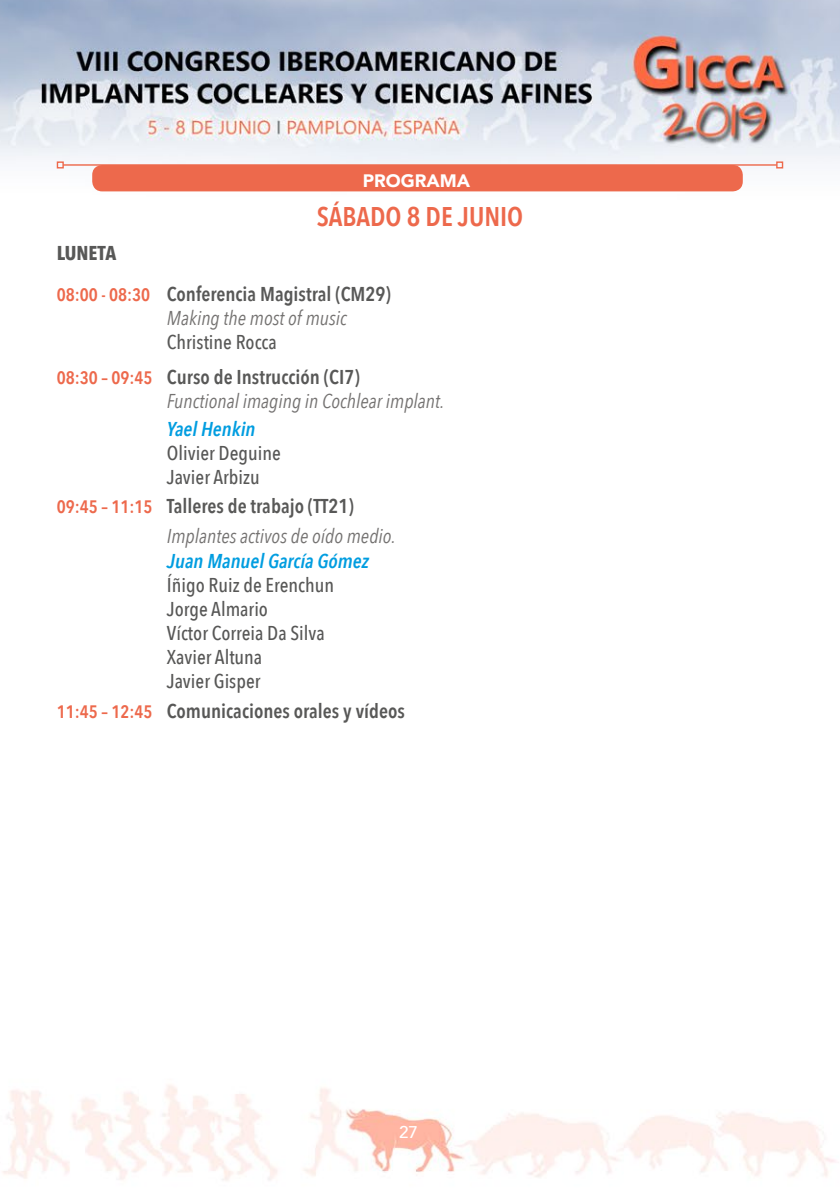
<style>
.page{position:relative;width:840px;height:1191px;background:#fff}
.page>*{position:absolute;margin:0;border:0;box-sizing:border-box;transform-origin:0 0}
.t1{font:600 27px "Avenir Next Condensed";color:#ed694c}
.t2{font:600 20px/41px "Avenir Next Condensed";color:#585857}
.t3{font:italic 20px/29.6px "Avenir Next Condensed";color:#747271}
.t4{font:500 20px/24px "Avenir Next Condensed";color:#575756}
.t5{font:italic 600 20px "Avenir Next Condensed";color:#009de0}
.t6{font:900 18px "Avenir";color:#fff}
.t7{font:500 17px "Avenir";color:#fff}
.s1{font-weight:700}
.s2{font-size:18px;color:#ed694c}
.s3{font-weight:500}
.s4{font-weight:600;font-style:normal;font-size:18px;color:#ed694c}
.s5{font-weight:600;font-style:normal;color:#585857}
</style>
<div class="page">
<img style="left:0;top:0;width:839px;height:1181px">
<div style="left:92px;top:165px;width:650px;height:26px;background:#ed694c;border-radius:10px"></div>
<hr style="left:63px;top:164px;width:713px;height:2px;background:#ed694c">
<div style="left:57px;top:161px;width:7px;height:7px;border:1px solid #ed694c"></div>
<div style="left:775px;top:161px;width:7px;height:7px;border:1px solid #ed694c"></div>
<p class="t6" style="left:362px;top:165px;width:109px">PROGRAMA</p>
<h1 class="t1" style="left:316px;top:193px;width:208px">SÁBADO 8 DE JUNIO</h1>
<p class="t2" style="left:57px;top:231px;width:335px"><span class="s1">LUNETA<br></span><span class="s2">08:00 - 08:30</span> Conferencia Magistral (CM29)</p>
<p class="t3" style="left:167px;top:303px;width:181px">Making the most of music</p>
<p class="t2" style="left:57px;top:323px;width:304px;line-height:35.4px;text-indent:110px"><span class="s3">Christine Rocca<br></span><span class="s2">08:30 – 09:45</span> Curso de Instrucción (CI7)</p>
<p class="t3" style="left:167px;top:386px;width:279px">Functional imaging in Cochlear implant.</p>
<p class="t5" style="left:167px;top:416px;width:90px">Yael Henkin</p>
<p class="t4" style="left:167px;top:440px;width:115px">Olivier Deguine<br>Javier Arbizu</p>
<p class="t3" style="left:167px;top:491px;width:230px;text-indent:-110px"><span class="s4">09:45 – 11:15</span> <span class="s5">Talleres de trabajo (TT21)<br></span>Implantes activos de oído medio.</p>
<p class="t5" style="left:167px;top:549px;width:203px">Juan Manuel García Gómez</p>
<p class="t4" style="left:167px;top:573px;width:169px">Íñigo Ruiz de Erenchun<br>Jorge Almario<br>Víctor Correia Da Silva<br>Xavier Altuna<br>Javier Gisper</p>
<p class="t2" style="left:57px;top:689px;width:349px"><span class="s2">11:45 – 12:45</span> Comunicaciones orales y vídeos</p>
<p class="t7" style="left:399px;top:1117px;width:20px">27</p>
</div>
